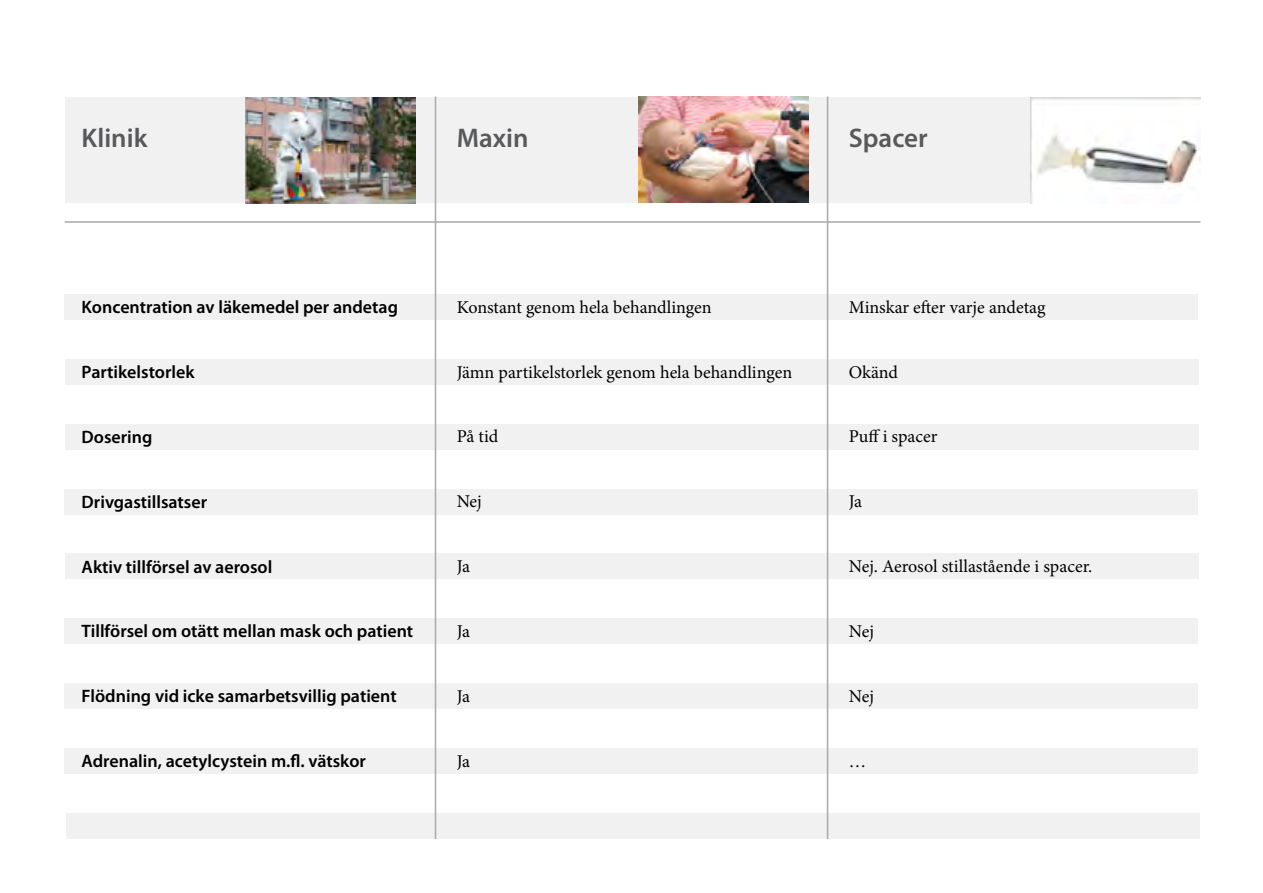
<style>
.page{position:relative;width:1263px;height:893px;background:#fff}
.page>*{position:absolute;margin:0;border:0;box-sizing:border-box;transform-origin:0 0}
.t1{font:600 27px "Myriad Pro";color:#58595b}
.t2{font:600 18px "Myriad Pro";color:#000}
.t3{font:18px "Minion Pro";letter-spacing:-.005em;color:#000}
</style>
<div class="page">
<div style="left:66px;top:813px;width:1133px;height:26px;background:#f1f1f2"></div>
<div style="left:64px;top:748px;width:1134px;height:26px;background:#f1f1f2"></div>
<div style="left:64px;top:683px;width:1134px;height:26px;background:#f1f1f2"></div>
<div style="left:64px;top:619px;width:1134px;height:25px;background:#f1f1f2"></div>
<div style="left:65px;top:554px;width:1133px;height:25px;background:#f1f1f2"></div>
<div style="left:64px;top:489px;width:1134px;height:25px;background:#f1f1f2"></div>
<div style="left:65px;top:359px;width:1134px;height:25px;background:#f1f1f2"></div>
<div style="left:65px;top:424px;width:1133px;height:25px;background:#f1f1f2"></div>
<div style="left:64px;top:294px;width:1134px;height:26px;background:#f1f1f2"></div>
<div style="left:65px;top:97px;width:1134px;height:105px;background:#f1f1f2"></div>
<hr style="left:65px;top:221px;width:1135px;height:2px;background:#a7a9ac">
<hr style="left:435px;top:97px;width:1px;height:742px;background:#a7a9ac">
<hr style="left:827px;top:97px;width:1px;height:742px;background:#a7a9ac">
<img style="left:246px;top:97px;width:169px;height:106px">
<img style="left:639px;top:97px;width:169px;height:105px">
<img style="left:1030px;top:97px;width:170px;height:107px">
<h1 class="t1" style="left:82px;top:121px;width:67px">Klinik</h1>
<h1 class="t1" style="left:457px;top:121px;width:73px">Maxin</h1>
<h1 class="t1" style="left:849px;top:121px;width:80px">Spacer</h1>
<p class="t2" style="left:82px;top:296px;width:318px">Koncentration av läkemedel per andetag</p>
<p class="t3" style="left:457px;top:295px;width:256px">Konstant genom hela behandlingen</p>
<p class="t3" style="left:849px;top:295px;width:198px">Minskar efter varje andetag</p>
<p class="t2" style="left:82px;top:361px;width:114px">Partikelstorlek</p>
<p class="t3" style="left:457px;top:360px;width:337px">Jämn partikelstorlek genom hela behandlingen</p>
<p class="t3" style="left:849px;top:360px;width:51px">Okänd</p>
<p class="t2" style="left:82px;top:425px;width:72px">Dosering</p>
<p class="t3" style="left:457px;top:425px;width:43px">På tid</p>
<p class="t3" style="left:849px;top:425px;width:90px">Puff i spacer</p>
<p class="t2" style="left:82px;top:490px;width:127px">Drivgastillsatser</p>
<p class="t3" style="left:457px;top:489px;width:27px">Nej</p>
<p class="t3" style="left:849px;top:489px;width:15px">Ja</p>
<p class="t2" style="left:82px;top:555px;width:192px">Aktiv tillförsel av aerosol</p>
<p class="t3" style="left:457px;top:554px;width:15px">Ja</p>
<p class="t3" style="left:849px;top:554px;width:245px">Nej. Aerosol stillastående i spacer.</p>
<p class="t2" style="left:82px;top:620px;width:333px">Tillförsel om otätt mellan mask och patient</p>
<p class="t3" style="left:457px;top:619px;width:15px">Ja</p>
<p class="t3" style="left:849px;top:619px;width:27px">Nej</p>
<p class="t2" style="left:82px;top:685px;width:317px">Flödning vid icke samarbetsvillig patient</p>
<p class="t3" style="left:457px;top:684px;width:15px">Ja</p>
<p class="t3" style="left:849px;top:684px;width:27px">Nej</p>
<p class="t2" style="left:82px;top:749px;width:286px">Adrenalin, acetylcystein m.fl. vätskor</p>
<p class="t3" style="left:457px;top:749px;width:15px">Ja</p>
<p class="t3" style="left:849px;top:749px;width:19px">…</p>
</div>
